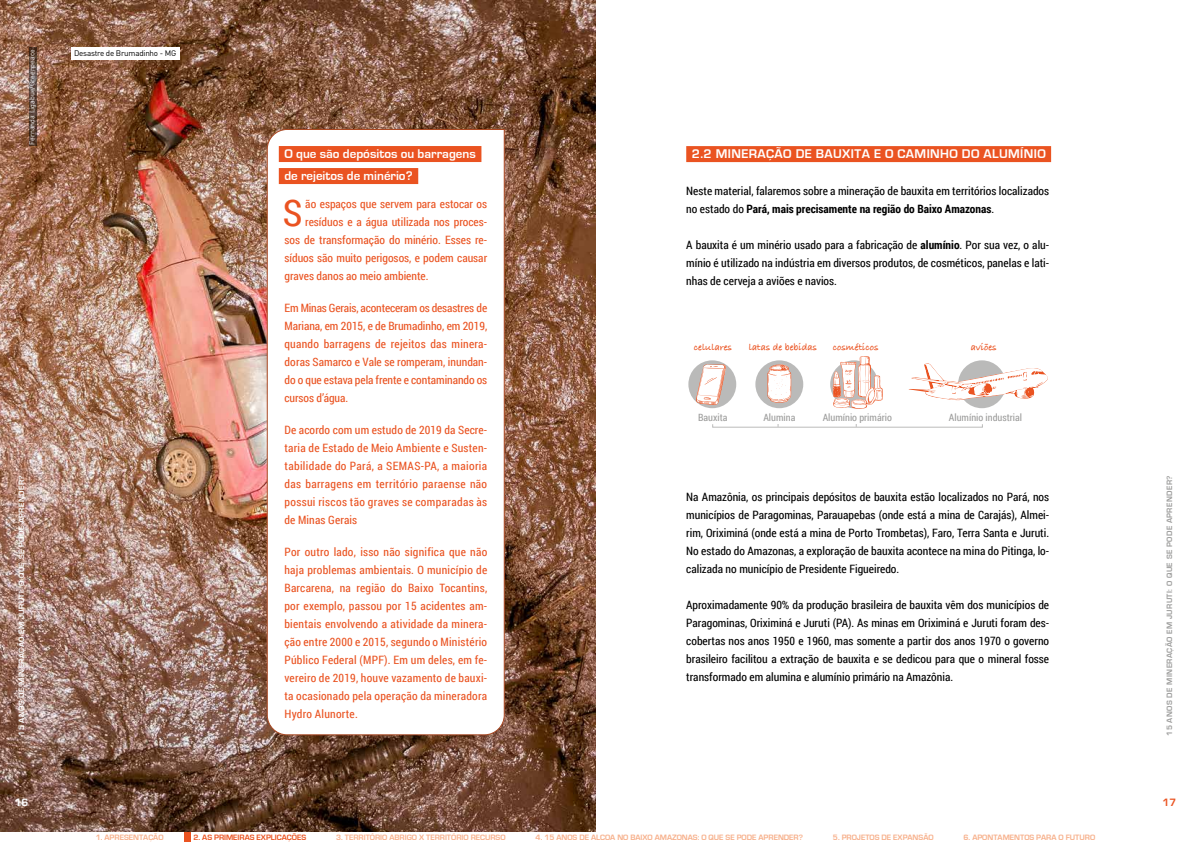
<style>
.page{position:relative;width:1191px;height:842px;background:#fff}
.page>*{position:absolute;margin:0;border:0;box-sizing:border-box;transform-origin:0 0}
.t1{font:36.8px "Roboto Condensed";color:#ea5321}
.t2{font:700 13px/22px "Eurostile";color:#fff}
.t3{font:700 13px "Eurostile";letter-spacing:.03em;color:#fff}
.t4{font:11.5px/18px "Roboto Condensed";color:#000;text-align:justify}
.t5{font:11.5px/18px "Roboto Condensed";color:#ea5321;text-align:justify}
.t6{font:700 11px "Eurostile";color:#fff}
.t7{font:700 11px "Eurostile";color:#ea5321}
.t8{font:10px "Roboto Condensed";color:#9d9d9c}
.t9{font:700 10px "Bradley Hand ITCTT";color:#ea5321}
.t10{font:700 8px "Eurostile";color:#f7b08b}
.t11{font:700 8px "Eurostile";letter-spacing:.05em;color:#9d9d9c}
.t12{font:700 8px "Eurostile";letter-spacing:.05em;color:#fff}
.t13{font:700 8px "Eurostile";color:#ea5321}
.t14{font:8px "DIN";letter-spacing:-.025em;color:#000}
.t15{font:7px "DIN";color:#fff}
.s1{font-weight:700}
</style>
<div class="page">
<img style="left:0;top:0;width:595px;height:832px">
<svg style="left:266px;top:128px;width:239px;height:608px"></svg>
<div style="left:72px;top:47px;width:108px;height:13px;background:#fff"></div>
<svg style="left:29px;top:47px;width:7px;height:99px"></svg>
<div style="left:686px;top:146px;width:365px;height:16px;background:#ea5321"></div>
<div style="left:958px;top:360px;width:48px;height:48px;background:#babab9;border-radius:50%"></div>
<svg style="left:755px;top:360px;width:48px;height:48px"></svg>
<svg style="left:908px;top:363px;width:140px;height:37px"></svg>
<div style="left:688px;top:360px;width:48px;height:48px;background:#babab9;border-radius:50%"></div>
<svg style="left:767px;top:364px;width:24px;height:39px"></svg>
<svg style="left:832px;top:356px;width:50px;height:53px"></svg>
<svg style="left:695px;top:364px;width:31px;height:41px"></svg>
<div style="left:712px;top:424px;width:271px;height:4px;border:1px solid #9d9d9c"></div>
<div style="left:279px;top:146px;width:202px;height:16px;background:#ea5321"></div>
<div style="left:279px;top:168px;width:139px;height:16px;background:#ea5321"></div>
<div style="left:184px;top:832px;width:7px;height:10px;background:#ea5321"></div>
<p class="t15" style="left:28px;top:145px;width:97px;rotate:-90deg">Fernanda Ligabue/Greenpeace</p>
<p class="t14" style="left:74px;top:48px;width:104px">Desastre de Brumadinho - MG</p>
<p class="t12" style="left:17px;top:736px;width:261px;rotate:-90deg">15 ANOS DE MINERAÇÃO EM JURUTI: O QUE SE PODE APRENDER?</p>
<p class="t2" style="left:284px;top:143px;width:193px">O que são depósitos ou barragens de rejeitos de minério?</p>
<h1 class="t1" style="left:283px;top:187px;width:21px">S</h1>
<p class="t5" style="left:305px;top:194px;width:183px">ão espaços que servem para estocar os</p>
<p class="t5" style="left:305px;top:212px;width:183px">resíduos e a água utilizada nos proces-</p>
<p class="t5" style="left:284px;top:230px;width:204px">sos de transformação do minério. Esses re-</p>
<p class="t5" style="left:284px;top:248px;width:204px">síduos são muito perigosos, e podem causar</p>
<p class="t5" style="left:284px;top:266px;width:146px">graves danos ao meio ambiente.</p>
<p class="t5" style="left:284px;top:298px;width:204px">Em Minas Gerais, aconteceram os desastres de Mariana, em 2015, e de Brumadinho, em 2019, quando barragens de rejeitos das minera&shy;doras Samarco e Vale se romperam, inundan&shy;do o que estava pela frente e contaminando os cursos d’água.</p>
<p class="t5" style="left:284px;top:421px;width:204px">De acordo com um estudo de 2019 da Secre&shy;taria de Estado de Meio Ambiente e Susten&shy;tabilidade do Pará, a SEMAS-PA, a maioria das barragens em território paraense não possui riscos tão graves se comparadas às de Minas Gerais</p>
<p class="t5" style="left:284px;top:543px;width:204px">Por outro lado, isso não significa que não haja problemas ambientais. O município de Barcarena, na região do Baixo Tocantins, por exemplo, passou por 15 acidentes am&shy;bientais envolvendo a atividade da minera&shy;ção entre 2000 e 2015, segundo o Ministério Público Federal (MPF). Em um deles, em fe&shy;vereiro de 2019, houve vazamento de bauxi&shy;ta ocasionado pela operação da mineradora Hydro Alunorte.</p>
<p class="t3" style="left:692px;top:147px;width:355px">2.2 MINERAÇÃO DE BAUXITA E O CAMINHO DO ALUMÍNIO</p>
<p class="t4" style="left:686px;top:182px;width:364px">Neste material, falaremos sobre a mineração de bauxita em territórios localizados no estado do <span class="s1">Pará, mais precisamente na região do Baixo Amazonas</span>.</p>
<p class="t4" style="left:686px;top:236px;width:364px">A bauxita é um minério usado para a fabricação de <span class="s1">alumínio</span>. Por sua vez, o alu&shy;mínio é utilizado na indústria em diversos produtos, de cosméticos, panelas e lati&shy;nhas de cerveja a aviões e navios.</p>
<p class="t9" style="left:694px;top:340px;width:40px">celulares</p>
<p class="t9" style="left:748px;top:340px;width:70px">latas de bebidas</p>
<p class="t9" style="left:832px;top:340px;width:47px">cosméticos</p>
<p class="t9" style="left:970px;top:340px;width:27px">aviões</p>
<p class="t8" style="left:698px;top:410px;width:31px">Bauxita</p>
<p class="t8" style="left:763px;top:410px;width:33px">Alumina</p>
<p class="t8" style="left:822px;top:410px;width:71px">Alumínio primário</p>
<p class="t8" style="left:949px;top:410px;width:75px">Alumínio industrial</p>
<p class="t4" style="left:686px;top:488px;width:364px">Na Amazônia, os principais depósitos de bauxita estão localizados no Pará, nos municípios de Paragominas, Parauapebas (onde está a mina de Carajás), Almei&shy;rim, Oriximiná (onde está a mina de Porto Trombetas), Faro, Terra Santa e Juruti.<br>No estado do Amazonas, a exploração de bauxita acontece na mina do Pitinga, lo&shy;calizada no município de Presidente Figueiredo.</p>
<p class="t4" style="left:686px;top:596px;width:364px">Aproximadamente 90% da produção brasileira de bauxita vêm dos municípios de Paragominas, Oriximiná e Juruti (PA). As minas em Oriximiná e Juruti foram des&shy;cobertas nos anos 1950 e 1960, mas somente a partir dos anos 1970 o governo brasileiro facilitou a extração de bauxita e se dedicou para que o mineral fosse transformado em alumina e alumínio primário na Amazônia.</p>
<p class="t11" style="left:1165px;top:736px;width:261px;rotate:-90deg">15 ANOS DE MINERAÇÃO EM JURUTI: O QUE SE PODE APRENDER?</p>
<p class="t6" style="left:15px;top:796px;width:15px">16</p>
<p class="t7" style="left:1162px;top:796px;width:15px">17</p>
<p class="t10" style="left:96px;top:833px;width:69px">1. APRESENTAÇÃO</p>
<p class="t13" style="left:193px;top:833px;width:114px">2. AS PRIMEIRAS EXPLICAÇÕES</p>
<p class="t10" style="left:336px;top:833px;width:171px">3. TERRITÓRIO ABRIGO X TERRITÓRIO RECURSO</p>
<p class="t10" style="left:535px;top:833px;width:269px">4. 15 ANOS DE ALCOA NO BAIXO AMAZONAS: O QUE SE PODE APRENDER?</p>
<p class="t10" style="left:833px;top:833px;width:102px">5. PROJETOS DE EXPANSÃO</p>
<p class="t10" style="left:963px;top:833px;width:133px">6. APONTAMENTOS PARA O FUTURO</p>
</div>
